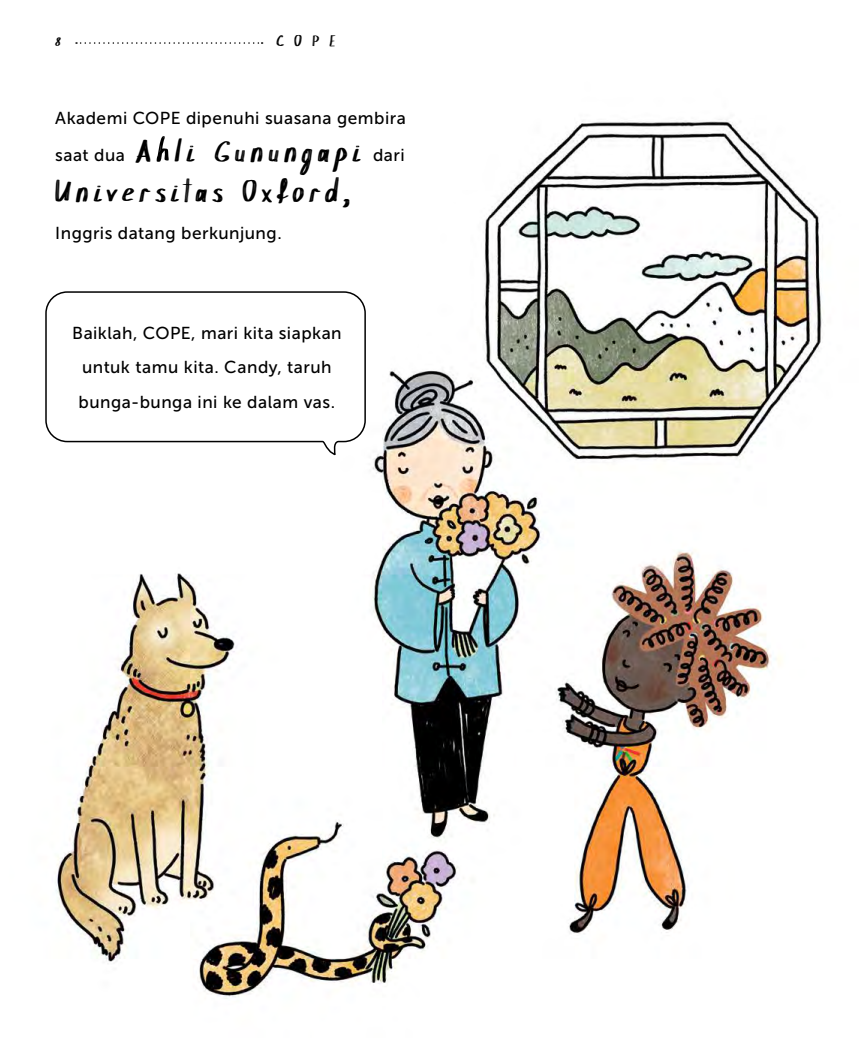
<style>
.page{position:relative;width:859px;height:1038px;background:#fff}
.page>*{position:absolute;margin:0;border:0;box-sizing:border-box;transform-origin:0 0}
.t1{font:33px/40.5px "Chokle";letter-spacing:.14em;color:#000}
.t2{font:17.25px/34.5px "Museo Sans 500";letter-spacing:.03em;color:#000;text-align:center}
.t3{font:17.25px "Chokle";color:#000}
.s1{font-family:"Museo Sans 500";font-size:17.25px}
.s2{color:#fff}
</style>
<div class="page">
<img style="left:55px;top:42px;width:767px;height:957px">
<svg style="left:45px;top:290px;width:322px;height:166px"></svg>
<svg style="left:157px;top:136px;width:12px;height:26px"></svg>
<svg style="left:76px;top:42px;width:187px;height:2px"></svg>
<p class="t3" style="left:55px;top:30px;width:7px">8</p>
<p class="t3" style="left:276px;top:30px;width:61px">COPE</p>
<p class="t2" style="left:55px;top:100px;width:352px">Akademi COPE dipenuhi suasana gembira</p>
<h1 class="t1" style="left:55px;top:132px;width:351px"><span class="s1">saat dua</span> A<span class="s2">h</span>li Gunungapi <span class="s1">dari<br></span>Universitas Oxford,</h1>
<p class="t2" style="left:55px;top:216px;width:228px">Inggris datang berkunjung.</p>
<p class="t2" style="left:72px;top:316px;width:271px">Baiklah, COPE, mari kita siapkan untuk tamu kita. Candy, taruh bunga-bunga ini ke dalam vas.</p>
</div>
